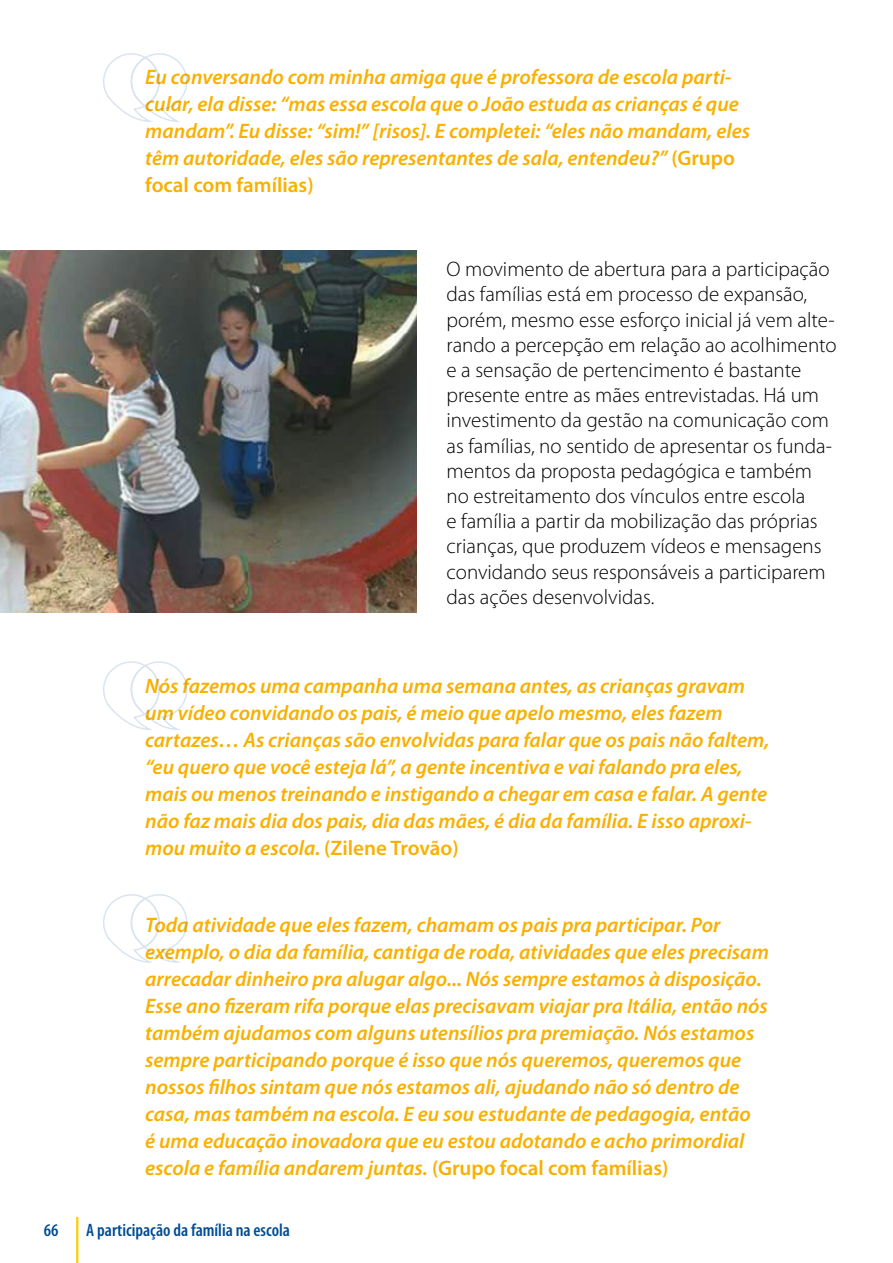
<style>
.page{position:relative;width:893px;height:1263px;background:#fff}
.page>*{position:absolute;margin:0;border:0;box-sizing:border-box;transform-origin:0 0}
.t1{font:italic 600 21px/27px "Myriad Pro";color:#f9b000}
.t2{font:300 21px/25.2px "Myriad Pro";color:#000}
.t3{font:600 condensed 18px "Myriad Pro";color:#004d93}
.s1{font-style:normal}
</style>
<div class="page">
<hr style="left:76px;top:1217px;width:2px;height:46px;background:#fc0">
<img style="left:0;top:251px;width:417px;height:362px">
<svg style="left:103px;top:53px;width:85px;height:69px"></svg>
<svg style="left:103px;top:661px;width:85px;height:69px"></svg>
<svg style="left:103px;top:894px;width:85px;height:69px"></svg>
<p class="t1" style="left:145px;top:64px;width:606px">Eu conversando com minha amiga que é professora de escola parti&shy;cular, ela disse: “mas essa escola que o João estuda as crianças é que mandam”. Eu disse: “sim!” [risos]. E completei: “eles não mandam, eles têm autoridade, eles são representantes de sala, entendeu?” <span class="s1">(Grupo focal com famílias)</span></p>
<p class="t2" style="left:446px;top:257px;width:392px">O movimento de abertura para a participação das famílias está em processo de expansão, porém, mesmo esse esforço inicial já vem alte&shy;rando a percepção em relação ao acolhimento e a sensação de pertencimento é bastante presente entre as mães entrevistadas. Há um investimento da gestão na comunicação com as famílias, no sentido de apresentar os funda&shy;mentos da proposta pedagógica e também no estreitamento dos vínculos entre escola<br>e família a partir da mobilização das próprias crianças, que produzem vídeos e mensagens convidando seus responsáveis a participarem das ações desenvolvidas.</p>
<p class="t1" style="left:145px;top:673px;width:626px">Nós fazemos uma campanha uma semana antes, as crianças gravam um vídeo convidando os pais, é meio que apelo mesmo, eles fazem cartazes… As crianças são envolvidas para falar que os pais não faltem, “eu quero que você esteja lá”, a gente incentiva e vai falando pra eles, mais ou menos treinando e instigando a chegar em casa e falar. A gente não faz mais dia dos pais, dia das mães, é dia da família. E isso aproxi&shy;mou muito a escola. <span class="s1">(Zilene Trovão)</span></p>
<p class="t1" style="left:145px;top:912px;width:625px">Toda atividade que eles fazem, chamam os pais pra participar. Por exemplo, o dia da família, cantiga de roda, atividades que eles precisam arrecadar dinheiro pra alugar algo... Nós sempre estamos à disposição.<br>Esse ano fizeram rifa porque elas precisavam viajar pra Itália, então nós também ajudamos com alguns utensílios pra premiação. Nós estamos sempre participando porque é isso que nós queremos, queremos que nossos filhos sintam que nós estamos ali, ajudando não só dentro de casa, mas também na escola. E eu sou estudante de pedagogia, então<br>é uma educação inovadora que eu estou adotando e acho primordial escola e família andarem juntas. <span class="s1">(Grupo focal com famílias)</span></p>
<p class="t3" style="left:44px;top:1220px;width:16px">66</p>
<p class="t3" style="left:86px;top:1220px;width:205px">A participação da família na escola</p>
</div>
